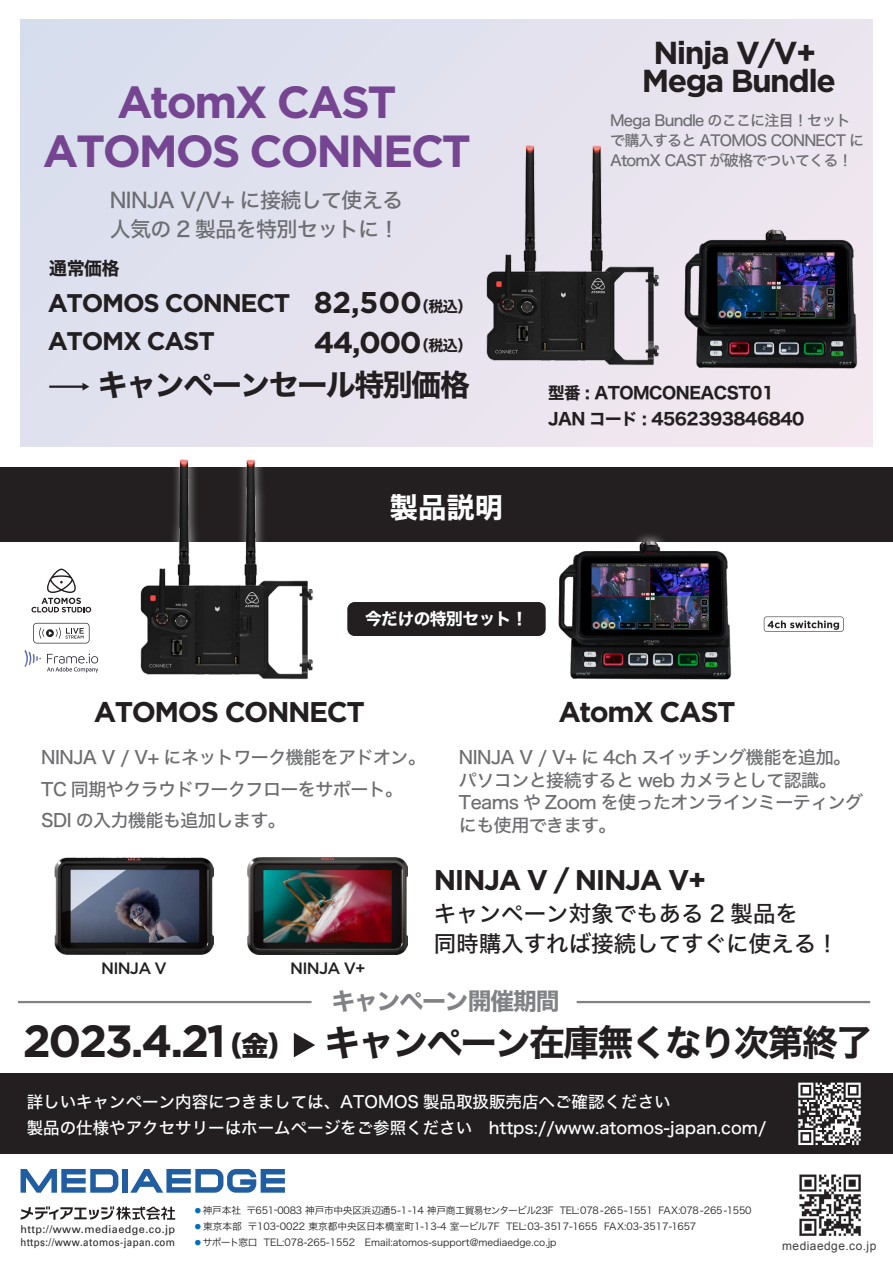
<style>
.page{position:relative;width:893px;height:1263px;background:#fff}
.page>*{position:absolute;margin:0;border:0;box-sizing:border-box;transform-origin:0 0}
.t1{font:700 45px "Gotham";letter-spacing:-.05em;color:#754591}
.t2{font:35.85px "Hiragino Sans W7";letter-spacing:-.05em;color:#231f20}
.t3{font:700 31.8px/28.2px "Gotham";letter-spacing:-.05em;color:#231f20;text-align:center}
.t4{font:700 30px/39.5px "Gotham";letter-spacing:-.025em;color:#231f20}
.t5{font:30px "Hiragino Sans W7";letter-spacing:-.05em;color:#231f20}
.t6{font:700 28.5px "Gotham";letter-spacing:-.05em;color:#231f20}
.t7{font:28.35px "Hiragino Sans W7";color:#fff}
.t8{font:700 25.5px/38px "Gotham";letter-spacing:-.05em;color:#231f20}
.t9{font:23.85px "Hiragino Sans W7";letter-spacing:-.05em;color:#808285}
.t10{font:22.5px/30px "Hiragino Sans W5";color:#231f20}
.t11{font:21px/28.5px "Hiragino Sans W5";letter-spacing:-.03em;color:#6c6d70}
.t12{font:18px/22.5px "Hiragino Sans W5";letter-spacing:-.03em;color:#6c6d70}
.t13{font:18px "Hiragino Sans W7";color:#231f20}
.t14{font:16.8px "Hiragino Sans W7";letter-spacing:-.03em;color:#fff}
.t15{font:16.5px/25.5px "Hiragino Sans W5";color:#fff}
.t16{font:16.5px/26px "Hiragino Sans W7";letter-spacing:-.03em;color:#231f20}
.t17{font:500 16.5px "Gotham";letter-spacing:-.05em;color:#231f20}
.t18{font:15px/20.2px "Hiragino Sans W5";letter-spacing:-.05em;color:#6c6d70}
.t19{font:11.85px "Arial";letter-spacing:.04em;color:#3e3e3f}
.t20{font:10.8px/13.2px "Univers LT Std";letter-spacing:.04em;color:#231f20}
.t21{font:9.75px "Hiragino Sans W3";color:#231f20}
.t22{font:9.75px "Hiragino Sans W3";letter-spacing:-.02em;color:#231f20}
.s1{font-family:"Hiragino Sans W7";font-weight:400;font-size:15px}
.s2{font-family:"Gotham";font-weight:700;font-size:45.15px}
.s3{font-family:"Hiragino Sans W8";font-size:27.6px}
.s4{font-size:6.3px;color:#006fba}
</style>
<div class="page">
<div style="left:347px;top:602px;width:199px;height:34px;background:#231f20;border-radius:7px"></div>
<div style="left:20px;top:20px;width:853px;height:427px;background:linear-gradient(to right,#dbdfee,#efe6ef)"></div>
<hr style="left:49px;top:385px;width:35px;height:3px;background:#231f20">
<svg style="left:83px;top:383px;width:6px;height:8px"></svg>
<img style="left:443px;top:123px;width:263px;height:270px">
<img style="left:674px;top:220px;width:196px;height:159px">
<div style="left:0;top:467px;width:893px;height:75px;background:#231f20"></div>
<img style="left:558px;top:534px;width:174px;height:146px">
<img style="left:98px;top:436px;width:262px;height:244px">
<hr style="left:577px;top:1001px;width:293px;height:2px;background:#808285">
<hr style="left:18px;top:1001px;width:294px;height:2px;background:#808285">
<div style="left:0;top:1073px;width:893px;height:81px;background:#231f20"></div>
<img style="left:54px;top:857px;width:160px;height:97px">
<img style="left:247px;top:857px;width:161px;height:97px">
<svg style="left:294px;top:1033px;width:21px;height:24px"></svg>
<svg style="left:21px;top:1206px;width:154px;height:14px"></svg>
<img style="left:799px;top:1174px;width:62px;height:62px">
<div style="left:122px;top:1169px;width:5px;height:24px;background:#205da1"></div>
<svg style="left:21px;top:1169px;width:97px;height:24px"></svg>
<svg style="left:130px;top:1169px;width:155px;height:24px"></svg>
<svg style="left:798px;top:1083px;width:63px;height:62px"></svg>
<svg style="left:24px;top:650px;width:17px;height:17px"></svg>
<svg style="left:47px;top:654px;width:51px;height:19px"></svg>
<svg style="left:764px;top:616px;width:80px;height:16px"></svg>
<svg style="left:31px;top:569px;width:60px;height:43px"></svg>
<svg style="left:33px;top:623px;width:57px;height:20px"></svg>
<h1 class="t1" style="left:117px;top:76px;width:281px">AtomX CAST</h1>
<h1 class="t1" style="left:43px;top:125px;width:430px">ATOMOS CONNECT</h1>
<p class="t11" style="left:110px;top:185px;width:295px">NINJA V/V+ に接続して使える人気の 2 製品を特別セットに！</p>
<p class="t13" style="left:49px;top:255px;width:72px">通常価格</p>
<h3 class="t8" style="left:48px;top:284px;width:244px">ATOMOS CONNECT<br>ATOMX CAST</h3>
<h3 class="t4" style="left:314px;top:282px;width:160px">82,500<span class="s1">（税込）<br></span>44,000<span class="s1">（税込）</span></h3>
<h3 class="t5" style="left:98px;top:361px;width:373px">キャンペーンセール特別価格</h3>
<h3 class="t7" style="left:390px;top:485px;width:115px">製品説明</h3>
<h3 class="t3" style="left:642px;top:38px;width:195px">Ninja V/V+<br>Mega Bundle</h3>
<p class="t18" style="left:610px;top:109px;width:255px">Mega Bundle のここに注目！セットで購入すると ATOMOS CONNECT に<br>AtomX CAST が破格でついてくる！</p>
<p class="t16" style="left:548px;top:381px;width:258px">型番 : ATOMCONEACST01<br>JAN コード : 4562393846840</p>
<p class="t14" style="left:365px;top:606px;width:164px">今だけの特別セット！</p>
<h3 class="t6" style="left:94px;top:695px;width:273px">ATOMOS CONNECT</h3>
<h3 class="t6" style="left:558px;top:695px;width:179px">AtomX CAST</h3>
<p class="t12" style="left:41px;top:740px;width:386px;line-height:31.5px">NINJA V / V+ にネットワーク機能をアドオン。<br>TC 同期やクラウドワークフローをサポート。<br>SDI の入力機能も追加します。</p>
<p class="t17" style="left:101px;top:957px;width:67px">NINJA V</p>
<p class="t17" style="left:290px;top:957px;width:77px">NINJA V+</p>
<p class="t12" style="left:459px;top:745px;width:406px">NINJA V / V+ に 4ch スイッチング機能を追加。パソコンと接続すると web カメラとして認識。<br>Teams や Zoom を使ったオンラインミーティングにも使用できます。</p>
<h3 class="t6" style="left:434px;top:863px;width:274px">NINJA V / NINJA V+</h3>
<p class="t10" style="left:434px;top:897px;width:406px">キャンペーン対象でもある 2 製品を<br>同時購入すれば接続してすぐに使える！</p>
<h3 class="t9" style="left:331px;top:983px;width:230px">キャンペーン開催期間</h3>
<h2 class="t2" style="left:23px;top:1014px;width:851px"><span class="s2">2023.4.21</span><span class="s3">（金）</span> キャンペーン在庫無くなり次第終了</h2>
<p class="t15" style="left:27px;top:1088px;width:741px">詳しいキャンペーン内容につきましては、ATOMOS 製品取扱販売店へご確認ください<br>製品の仕様やアクセサリーはホームページをご参照ください　https://www.atomos-japan.com/</p>
<p class="t20" style="left:21px;top:1223px;width:156px">http://www.mediaedge.co.jp https://www.atomos-japan.com</p>
<p class="t22" style="left:195px;top:1202px;width:558px"><span class="s4">●</span> 神戸本社 〒651-0083 神戸市中央区浜辺通5-1-14 神戸商工貿易センタービル23F TEL:078-265-1551 FAX:078 -265-1550</p>
<p class="t21" style="left:195px;top:1218px;width:503px"><span class="s4">●</span> 東京本部 〒103-0022 東京都中央区日本橋室町1-13-4 室一ビル7F TEL:03-3517-1655 FAX:03-3517-1657</p>
<p class="t21" style="left:195px;top:1233px;width:363px"><span class="s4">●</span> サポート窓口 TEL:078-265-1552 Email:atomos-support@mediaedge.co.jp</p>
<p class="t19" style="left:782px;top:1238px;width:96px">mediaedge.co.jp</p>
</div>
